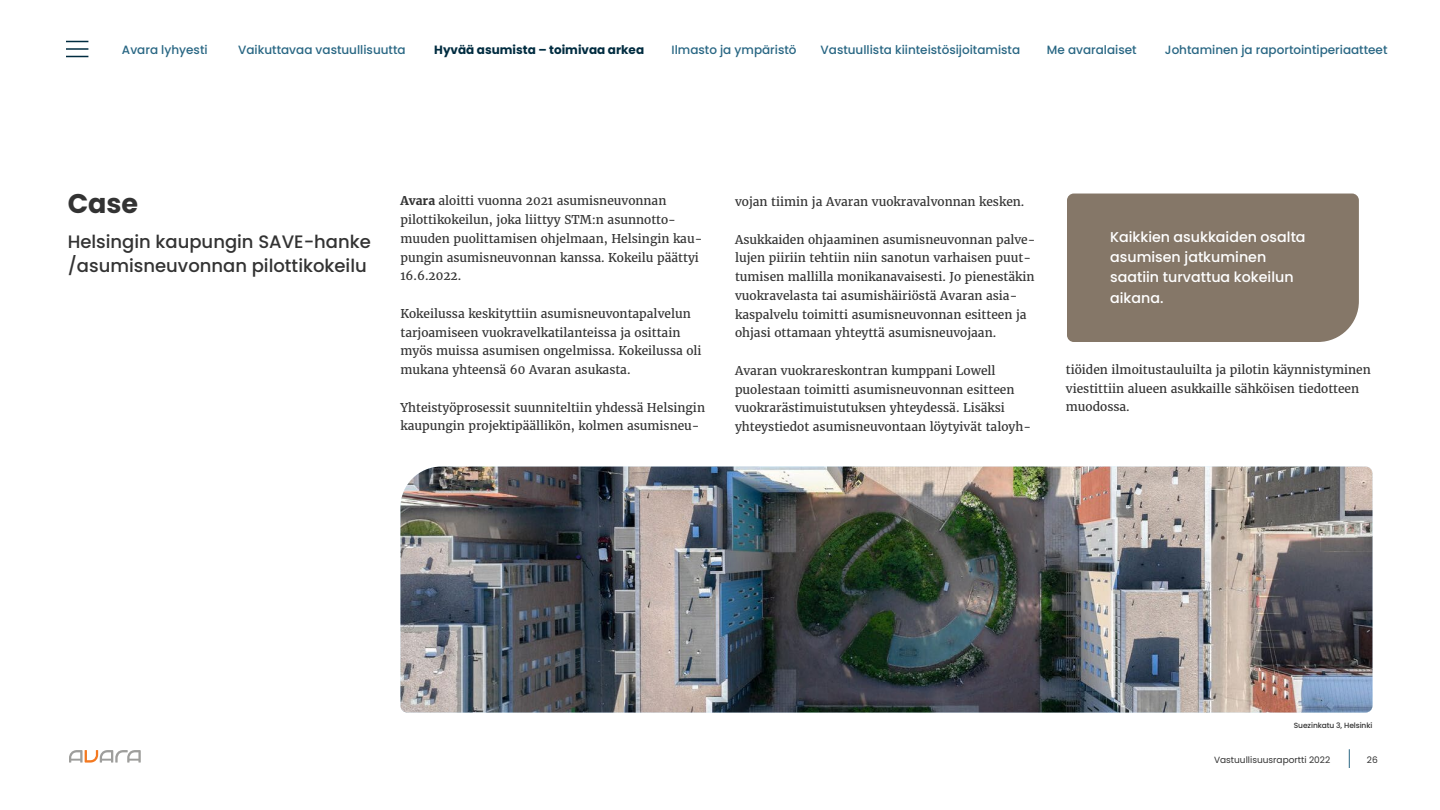
<style>
.page{position:relative;width:1440px;height:810px;background:#fff}
.page>*{position:absolute;margin:0;border:0;box-sizing:border-box;transform-origin:0 0}
.t1{font:700 27px "Poppins";color:#333}
.t2{font:500 18px/24.6px "Poppins";color:#333}
.t3{font:500 14.25px/20.2px "Poppins";color:#fff}
.t4{font:12px/18.8px "Merriweather";color:#333}
.t5{font:500 12px "Poppins";color:#286683}
.t6{font:700 12px "Poppins";color:#002c40}
.t7{font:9px "Poppins";color:#333}
.t8{font:500 7.5px "Poppins";letter-spacing:-.01em;color:#333}
.s1{font-weight:700}
</style>
<div class="page">
<svg style="left:66px;top:56px;width:22px;height:1px"></svg>
<hr style="left:66px;top:48px;width:22px;height:2px;background:#002c40">
<svg style="left:66px;top:41px;width:22px;height:1px"></svg>
<svg style="left:69px;top:750px;width:72px;height:13px"></svg>
<svg style="left:1349px;top:749px;width:1px;height:19px"></svg>
<div style="left:1067px;top:194px;width:292px;height:148px;background:#857768"></div>
<img style="left:400px;top:467px;width:972px;height:246px">
<p class="t5" style="left:122px;top:43px;width:87px">Avara lyhyesti</p>
<p class="t5" style="left:238px;top:43px;width:169px">Vaikuttavaa vastuullisuutta</p>
<p class="t6" style="left:434px;top:43px;width:211px">Hyvää asumista – toimivaa arkea</p>
<p class="t5" style="left:672px;top:43px;width:127px">Ilmasto ja ympäristö</p>
<p class="t5" style="left:821px;top:43px;width:201px">Vastuullista kiinteistösijoitamista</p>
<p class="t5" style="left:1047px;top:43px;width:91px">Me avaralaiset</p>
<p class="t5" style="left:1165px;top:43px;width:224px">Johtaminen ja raportointiperiaatteet</p>
<h1 class="t1" style="left:68px;top:188px;width:72px">Case</h1>
<h2 class="t2" style="left:68px;top:229px;width:305px">Helsingin kaupungin SAVE-hanke /asumisneuvonnan pilottikokeilu</h2>
<p class="t3" style="left:1110px;top:227px;width:197px">Kaikkien asukkaiden osalta asumisen jatkuminen saatiin turvattua kokeilun aikana.</p>
<p class="t4" style="left:400px;top:191px;width:303px"><span class="s1">Avara</span> aloitti vuonna 2021 asumisneuvonnan pilottikokeilun, joka liittyy STM:n asunnotto&shy;muuden puolittamisen ohjelmaan, Helsingin kau&shy;pungin asumisneuvonnan kanssa. Kokeilu päättyi 16.6.2022.</p>
<p class="t4" style="left:400px;top:304px;width:303px">Kokeilussa keskityttiin asumisneuvontapalvelun tarjoamiseen vuokravelkatilanteissa ja osittain myös muissa asumisen ongelmissa. Kokeilussa oli mukana yhteensä 60 Avaran asukasta.</p>
<p class="t4" style="left:400px;top:398px;width:306px">Yhteistyöprosessit suunniteltiin yhdessä Helsingin kaupungin projektipäällikön, kolmen asumisneu-</p>
<p class="t4" style="left:735px;top:192px;width:291px">vojan tiimin ja Avaran vuokravalvonnan kesken.</p>
<p class="t4" style="left:735px;top:230px;width:302px">Asukkaiden ohjaaminen asumisneuvonnan palve&shy;lujen piiriin tehtiin niin sanotun varhaisen puut&shy;tumisen mallilla monikanavaisesti. Jo pienestäkin vuokravelasta tai asumishäiriöstä Avaran asia&shy;kaspalvelu toimitti asumisneuvonnan esitteen ja ohjasi ottamaan yhteyttä asumisneuvojaan.</p>
<p class="t4" style="left:735px;top:361px;width:298px">Avaran vuokrareskontran kumppani Lowell puolestaan toimitti asumisneuvonnan esitteen vuokrarästimuistutuksen yhteydessä. Lisäksi yhteystiedot asumisneuvontaan löytyivät taloyh-</p>
<p class="t4" style="left:1066px;top:360px;width:306px">tiöiden ilmoitustauluilta ja pilotin käynnistyminen viestittiin alueen asukkaille sähköisen tiedotteen muodossa.</p>
<p class="t8" style="left:1294px;top:721px;width:80px">Suezinkatu 3, Helsinki</p>
<p class="t7" style="left:1214px;top:754px;width:118px">Vastuullisuusraportti 2022</p>
<p class="t7" style="left:1367px;top:754px;width:12px">26</p>
</div>
